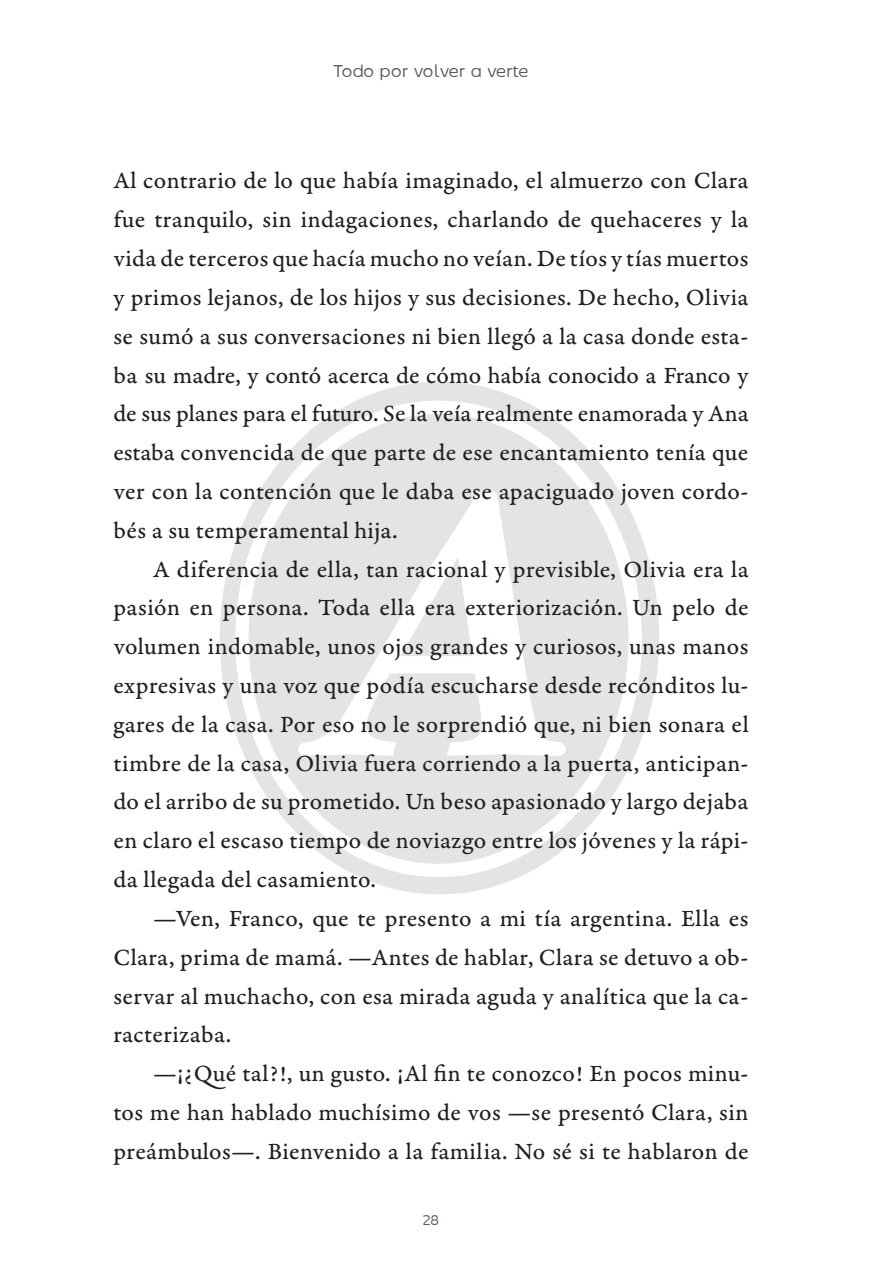
<style>
.page{position:relative;width:879px;height:1276px;background:#fff}
.page>*{position:absolute;margin:0;border:0;box-sizing:border-box;transform-origin:0 0}
.t1{font:24.6px/38.8px "Garamond Premr Pro Capt";letter-spacing:.015em;color:#231f20;text-align:justify}
.t2{font:300 17px "Hitmo 2.0";letter-spacing:-.005em;color:#57585a}
.t3{font:300 14px "Hitmo 2.0";color:#57585a}
</style>
<div class="page">
<svg style="left:220px;top:381px;width:439px;height:513px"></svg>
<svg style="left:249px;top:414px;width:379px;height:450px;fill:#e5e4e4"></svg>
<svg style="left:400px;top:558px;width:72px;height:98px"></svg>
<p class="t2" style="left:333px;top:61px;width:196px">Todo por volver a verte</p>
<p class="t1" style="left:113px;top:162px;width:637px">Al contrario de lo que había imaginado, el almuerzo con Clara fue tranquilo, sin indagaciones, charlando de quehaceres y la vida de terceros que hacía mucho no veían. De tíos y tías muertos y primos lejanos, de los hijos y sus decisiones. De hecho, Olivia se sumó a sus conversaciones ni bien llegó a la casa donde esta&shy;ba su madre, y contó acerca de cómo había conocido a Franco y de sus planes para el futuro. Se la veía realmente enamorada y Ana estaba convencida de que parte de ese encantamiento tenía que ver con la contención que le daba ese apaciguado joven cordo&shy;bés a su temperamental hija.</p>
<p class="t1" style="left:113px;top:550px;width:637px;text-indent:40px">A diferencia de ella, tan racional y previsible, Olivia era la pasión en persona. Toda ella era exteriorización. Un pelo de volumen indomable, unos ojos grandes y curiosos, unas manos expresivas y una voz que podía escucharse desde recónditos lu&shy;gares de la casa. Por eso no le sorprendió que, ni bien sonara el timbre de la casa, Olivia fuera corriendo a la puerta, anticipan&shy;do el arribo de su prometido. Un beso apasionado y largo dejaba en claro el escaso tiempo de noviazgo entre los jóvenes y la rápi&shy;da llegada del casamiento.</p>
<p class="t1" style="left:113px;top:899px;width:636px;text-indent:40px">—Ven, Franco, que te presento a mi tía argentina. Ella es Clara, prima de mamá. —Antes de hablar, Clara se detuvo a ob&shy;servar al muchacho, con esa mirada aguda y analítica que la ca&shy;racterizaba.</p>
<p class="t1" style="left:113px;top:1054px;width:637px;text-indent:40px">—¡¿Qué tal?!, un gusto. ¡Al fin te conozco! En pocos minu&shy;tos me han hablado muchísimo de vos —se presentó Clara, sin preámbulos—. Bienvenido a la familia. No sé si te hablaron de</p>
<p class="t3" style="left:423px;top:1210px;width:18px">28</p>
</div>
